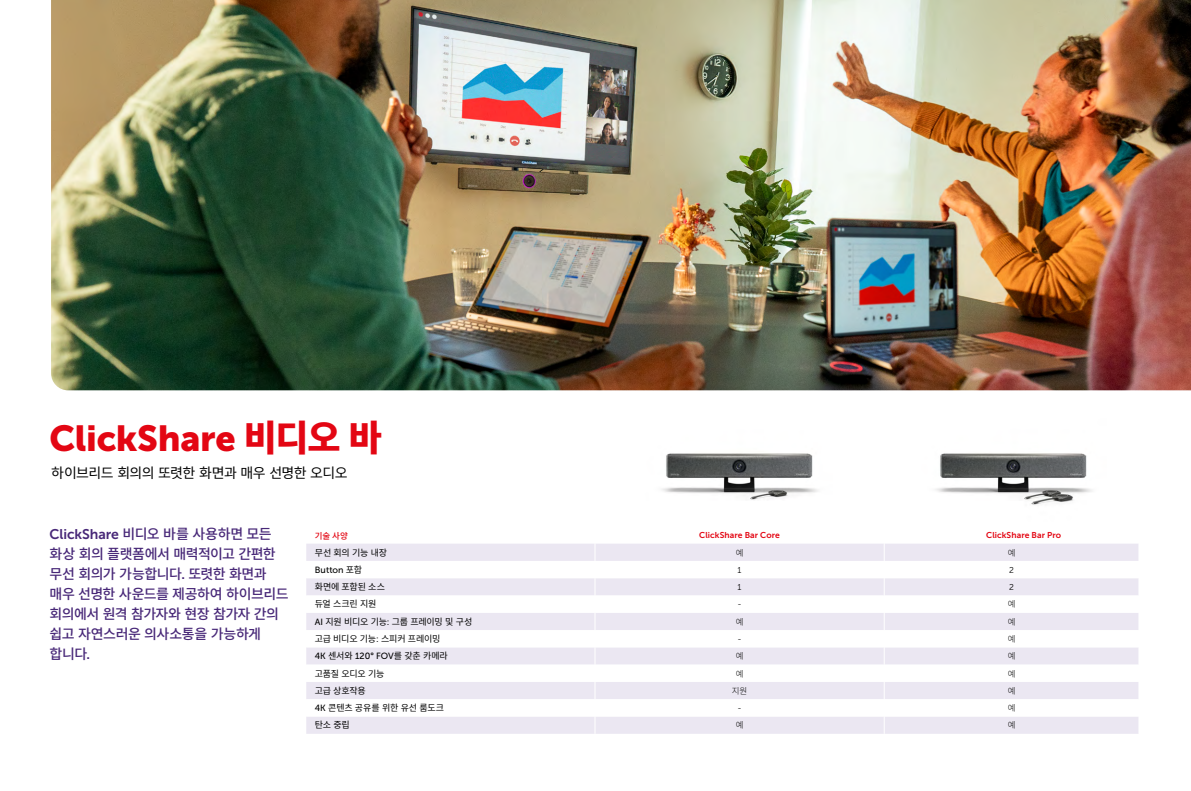
<style>
.page{position:relative;width:1191px;height:791px;background:#fff}
.page>*{position:absolute;margin:0;border:0;box-sizing:border-box;transform-origin:0 0}
.Headline_34_35_7{font:36px "Museo Sans 900";letter-spacing:-.01em;color:#e30613}
.Intro_14_17{font:500 14px/20px "Noto Sans CJ Kkr";letter-spacing:-.035em;color:#482878}
.Intro_14_17-2{font:14px "Noto Sans CJ Kkr";letter-spacing:-.045em;color:#000}
.Text{font:9px "Noto Sans CJ Kkr";letter-spacing:-.03em;color:#000}
.Text-2{font:9px "Museo Sans 500";letter-spacing:.005em;color:#000}
.Text-3{font:9px "Noto Sans CJ Kkr";letter-spacing:-.005em;color:#000}
.Text-4{font:8.5px "Museo Sans 700";letter-spacing:.01em;color:#e30613}
.Text-5{font:300 8.5px "Noto Sans CJ Kkr";color:#000}
.Text-6{font:8.5px "Museo Sans 300";color:#000}
.Text-7{font:500 8.5px "Noto Sans CJ Kkr";color:#e30613}
.s1{font-family:"Noto Sans CJ Kkr";font-weight:900}
.s2{font-family:"Museo Sans 700";font-weight:400}
.s3{font-family:"Noto Sans CJ Kkr"}
.s4{font-family:"Museo Sans 500"}
</style>
<div class="page">
<img style="left:640px;top:390px;width:192px;height:110px">
<img style="left:914px;top:390px;width:192px;height:115px">
<div style="left:306px;top:544px;width:832px;height:190px;background:#ebe7f2"></div>
<svg style="left:306px;top:561px;width:832px;height:155px"></svg>
<svg style="left:594px;top:544px;width:1px;height:190px"></svg>
<svg style="left:1138px;top:544px;width:1px;height:190px"></svg>
<svg style="left:883px;top:544px;width:1px;height:190px"></svg>
<img style="left:51px;top:0;width:1140px;height:390px">
<p class="Headline_34_35_7" style="left:50px;top:418px;width:334px">ClickShare <span class="s1">비디오 바</span></p>
<p class="Intro_14_17-2" style="left:51px;top:465px;width:298px">하이브리드 회의의 또렷한 화면과 매우 선명한 오디오</p>
<p class="Intro_14_17" style="left:50px;top:524px;width:240px"><span class="s2">ClickShare</span> 비디오 바를 사용하면 모든 화상 회의 플랫폼에서 매력적이고 간편한 무선 회의가 가능합니다<span class="s2">.</span> 또렷한 화면과 매우 선명한 사운드를 제공하여 하이브리드 회의에서 원격 참가자와 현장 참가자 간의 쉽고 자연스러운 의사소통을 가능하게 합니다<span class="s2">.</span></p>
<p class="Text-7" style="left:315px;top:531px;width:35px">기술 사양</p>
<p class="Text-4" style="left:699px;top:531px;width:82px">ClickShare Bar Core</p>
<p class="Text-4" style="left:986px;top:530px;width:76px">ClickShare Bar Pro</p>
<p class="Text" style="left:315px;top:547px;width:74px">무선 회의 기능 내장</p>
<p class="Text-5" style="left:735px;top:548px;width:9px">예</p>
<p class="Text-5" style="left:1007px;top:548px;width:9px">예</p>
<p class="Text-2" style="left:315px;top:565px;width:49px">Button <span class="s3">포함</span></p>
<p class="Text-6" style="left:737px;top:565px;width:5px">1</p>
<p class="Text-6" style="left:1009px;top:565px;width:6px">2</p>
<p class="Text" style="left:315px;top:582px;width:72px">화면에 포함된 소스</p>
<p class="Text-6" style="left:737px;top:582px;width:5px">1</p>
<p class="Text-6" style="left:1009px;top:582px;width:6px">2</p>
<p class="Text" style="left:315px;top:599px;width:63px">듀얼 스크린 지원</p>
<p class="Text-6" style="left:737px;top:600px;width:6px">-</p>
<p class="Text-5" style="left:1007px;top:599px;width:9px">예</p>
<p class="Text" style="left:315px;top:616px;width:159px"><span class="s4">AI</span> 지원 비디오 기능<span class="s4">:</span> 그룹 프레이밍 및 구성</p>
<p class="Text-5" style="left:735px;top:617px;width:9px">예</p>
<p class="Text-5" style="left:1007px;top:617px;width:9px">예</p>
<p class="Text" style="left:315px;top:634px;width:127px">고급 비디오 기능<span class="s4">:</span> 스피커 프레이밍</p>
<p class="Text-6" style="left:737px;top:634px;width:6px">-</p>
<p class="Text-5" style="left:1007px;top:634px;width:9px">예</p>
<p class="Text-2" style="left:315px;top:651px;width:134px">4K <span class="s3">센서와</span> 120° FOV<span class="s3">를 갖춘 카메라</span></p>
<p class="Text-5" style="left:735px;top:651px;width:9px">예</p>
<p class="Text-5" style="left:1007px;top:651px;width:9px">예</p>
<p class="Text" style="left:315px;top:668px;width:71px">고품질 오디오 기능</p>
<p class="Text-5" style="left:735px;top:669px;width:9px">예</p>
<p class="Text-5" style="left:1007px;top:669px;width:9px">예</p>
<p class="Text" style="left:315px;top:685px;width:53px">고급 상호작용</p>
<p class="Text-5" style="left:732px;top:686px;width:17px">지원</p>
<p class="Text-5" style="left:1007px;top:686px;width:9px">예</p>
<p class="Text-3" style="left:315px;top:703px;width:131px"><span class="s4">4K</span> 콘텐츠 공유를 위한 유선 룸도크</p>
<p class="Text-6" style="left:737px;top:703px;width:6px">-</p>
<p class="Text-5" style="left:1007px;top:703px;width:9px">예</p>
<p class="Text" style="left:315px;top:720px;width:36px">탄소 중립</p>
<p class="Text-5" style="left:735px;top:720px;width:9px">예</p>
<p class="Text-5" style="left:1007px;top:720px;width:9px">예</p>
</div>
